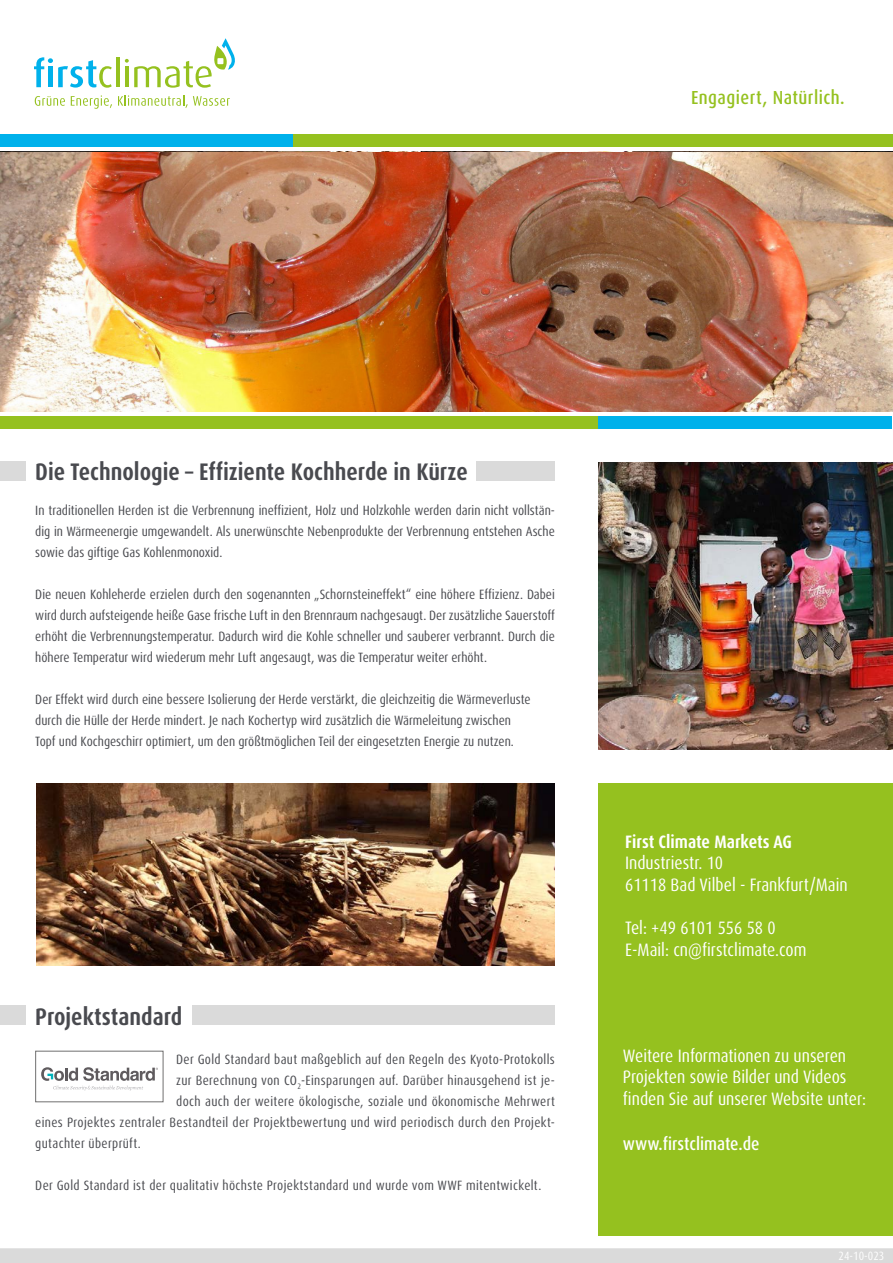
<style>
.page{position:relative;width:893px;height:1263px;background:#fff}
.page>*{position:absolute;margin:0;border:0;box-sizing:border-box;transform-origin:0 0}
.t1{font:700 condensed 24px "Dax Pro";color:#494a4f}
.t2{font:500 condensed 18.9px "Dax Pro";letter-spacing:.025em;color:#95c11f}
.t3{font:condensed 18px/21.6px "Dax Pro";color:#fff}
.t4{font:700 condensed 18px "Dax Pro";color:#fff}
.t5{font:500 condensed 18px "Dax Pro";color:#fff}
.t6{font:condensed 13.5px/21px "Dax Pro";letter-spacing:.01em;color:#494a4f;text-align:justify}
.t7{font:condensed 12px "Dax Pro";color:#fff}
</style>
<div class="page">
<div style="left:599px;top:783px;width:294px;height:453px;background:#95c11f"></div>
<div style="left:0;top:1248px;width:893px;height:15px;background:#dadada"></div>
<svg style="left:35px;top:96px;width:30px;height:10px"></svg>
<svg style="left:71px;top:95px;width:41px;height:13px"></svg>
<svg style="left:118px;top:95px;width:112px;height:13px"></svg>
<hr style="left:116px;top:57px;width:3px;height:30px;background:#95c11f">
<svg style="left:34px;top:57px;width:78px;height:31px"></svg>
<svg style="left:125px;top:38px;width:110px;height:50px"></svg>
<svg style="left:41px;top:1067px;width:117px;height:23px"></svg>
<div style="left:35px;top:1051px;width:128px;height:51px;border:1px solid #706f6f"></div>
<div style="left:193px;top:1006px;width:362px;height:19px;background:#dadada"></div>
<div style="left:476px;top:461px;width:79px;height:19px;background:#dadada"></div>
<div style="left:0;top:1006px;width:26px;height:19px;background:#dadada"></div>
<div style="left:0;top:461px;width:26px;height:19px;background:#dadada"></div>
<img style="left:36px;top:784px;width:518px;height:182px">
<div style="left:0;top:416px;width:657px;height:13px;background:#95c11f"></div>
<div style="left:0;top:135px;width:294px;height:12px;background:#00b1eb"></div>
<div style="left:294px;top:135px;width:599px;height:12px;background:#95c11f"></div>
<div style="left:599px;top:416px;width:293px;height:13px;background:#00b1eb"></div>
<img style="left:0;top:152px;width:892px;height:259px">
<img style="left:599px;top:463px;width:294px;height:287px">
<p class="t2" style="left:691px;top:85px;width:155px">Engagiert, Natürlich.</p>
<p class="t1" style="left:35px;top:456px;width:434px">Die Technologie – Effiziente Kochherde in Kürze</p>
<p class="t6" style="left:35px;top:500px;width:521px">In traditionellen Herden ist die Verbrennung ineffizient, Holz und Holzkohle werden darin nicht vollstän&shy;dig in Wärmeenergie umgewandelt. Als unerwünschte Nebenprodukte der Verbrennung entstehen Asche sowie das giftige Gas Kohlenmonoxid.</p>
<p class="t6" style="left:35px;top:584px;width:521px">Die neuen Kohleherde erzielen durch den sogenannten „Schornsteineffekt“ eine höhere Effizienz. Dabei wird durch aufsteigende heiße Gase frische Luft in den Brennraum nachgesaugt. Der zusätzliche Sauerstoff erhöht die Verbrennungstemperatur. Dadurch wird die Kohle schneller und sauberer verbrannt. Durch die höhere Temperatur wird wiederum mehr Luft angesaugt, was die Temperatur weiter erhöht.</p>
<p class="t6" style="left:35px;top:689px;width:497px">Der Effekt wird durch eine bessere Isolierung der Herde verstärkt, die gleichzeitig die Wärmeverluste</p>
<p class="t6" style="left:35px;top:710px;width:477px">durch die Hülle der Herde mindert. Je nach Kochertyp wird zusätzlich die Wärmeleitung zwischen</p>
<p class="t6" style="left:35px;top:731px;width:480px">Topf und Kochgeschirr optimiert, um den größtmöglichen Teil der eingesetzten Energie zu nutzen.</p>
<p class="t1" style="left:35px;top:1001px;width:149px">Projektstandard</p>
<p class="t6" style="left:176px;top:1048px;width:380px">Der Gold Standard baut maßgeblich auf den Regeln des Kyoto-Protokolls</p>
<p class="t6" style="left:176px;top:1069px;width:380px">zur Berechnung von CO<sub>2</sub>-Einsparungen auf. Darüber hinausgehend ist je-</p>
<p class="t6" style="left:176px;top:1090px;width:380px">doch auch der weitere ökologische, soziale und ökonomische Mehrwert</p>
<p class="t6" style="left:35px;top:1111px;width:521px">eines Projektes zentraler Bestandteil der Projektbewertung und wird periodisch durch den Projekt-</p>
<p class="t6" style="left:35px;top:1132px;width:107px">gutachter überprüft.</p>
<p class="t6" style="left:35px;top:1174px;width:508px">Der Gold Standard ist der qualitativ höchste Projektstandard und wurde vom WWF mitentwickelt.</p>
<p class="t4" style="left:625px;top:830px;width:169px">First Climate Markets AG</p>
<p class="t3" style="left:625px;top:852px;width:100px">Industriestr. 10</p>
<p class="t3" style="left:625px;top:874px;width:224px">61118 Bad Vilbel - Frankfurt/Main</p>
<p class="t3" style="left:625px;top:917px;width:152px">Tel: +49 6101 556 58 0</p>
<p class="t3" style="left:625px;top:939px;width:183px">E-Mail: cn@firstclimate.com</p>
<p class="t3" style="left:623px;top:1045px;width:245px">Weitere Informationen zu unseren<br>Projekten sowie Bilder und Videos finden Sie auf unserer Website unter:</p>
<p class="t5" style="left:623px;top:1132px;width:138px">www.firstclimate.de</p>
<p class="t7" style="left:839px;top:1248px;width:47px">24-10-023</p>
</div>
